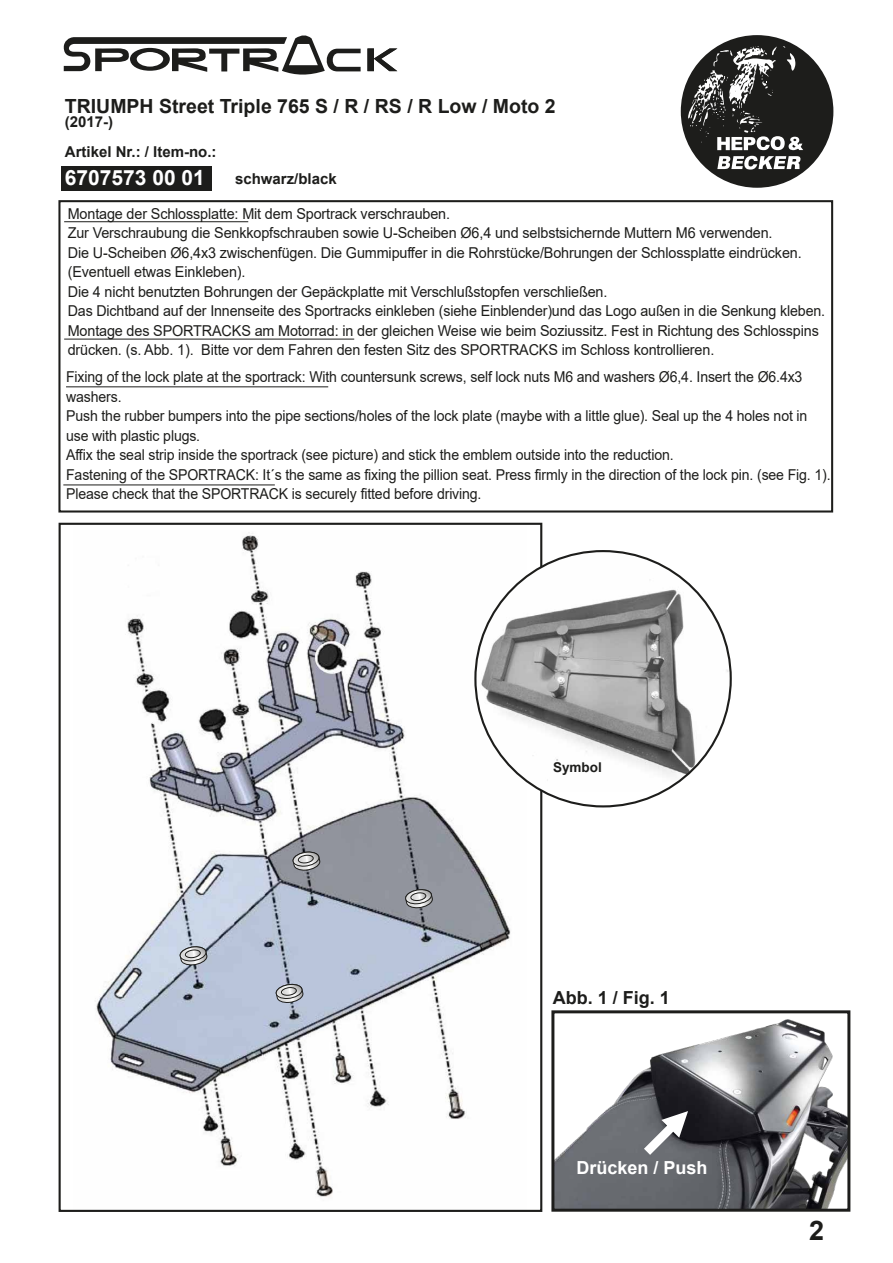
<style>
.page{position:relative;width:893px;height:1263px;background:#fff}
.page>*{position:absolute;margin:0;border:0;box-sizing:border-box;transform-origin:0 0}
.t1{font:700 27px "Arial";color:#1d1d1b}
.t2{font:700 21px "Arial";color:#fff}
.t3{font:700 19.5px "Arial";color:#1d1d1b}
.t4{font:700 18px "Arial";color:#fff}
.t5{font:700 18px "Arial";color:#1d1d1b}
.t6{font:15px/19.5px "Arial";letter-spacing:-.01em;color:#1d1d1b;scale:.96 1}
.t7{font:15px/19.5px "Arial";letter-spacing:-.01em;color:#1d1d1b;scale:.94 1}
.t8{font:700 15px/30px "Arial";color:#1d1d1b}
.t9{font:700 13.5px "Arial";color:#1d1d1b}
</style>
<div class="page">
<div style="left:681px;top:35px;width:152px;height:153px;background:#1d1d1b;border-radius:50%"></div>
<svg style="left:717px;top:156px;width:83px;height:14px"></svg>
<svg style="left:687px;top:46px;width:116px;height:104px"></svg>
<svg style="left:367px;top:48px;width:30px;height:23px"></svg>
<svg style="left:64px;top:35px;width:297px;height:40px"></svg>
<img style="left:95px;top:533px;width:416px;height:664px">
<div style="left:58px;top:200px;width:775px;height:312px;border:2px solid #1d1d1b"></div>
<hr style="left:64px;top:221px;width:184px;height:1px;background:#1d1d1b">
<hr style="left:64px;top:339px;width:290px;height:1px;background:#1d1d1b">
<hr style="left:66px;top:386px;width:262px;height:1px;background:#1d1d1b">
<hr style="left:63px;top:485px;width:212px;height:1px;background:#1d1d1b">
<img style="left:475px;top:553px;width:256px;height:238px">
<div style="left:62px;top:166px;width:150px;height:24px;background:#1d1d1b"></div>
<svg style="left:404px;top:889px;width:29px;height:19px"></svg>
<div style="left:410px;top:892px;width:16px;height:9px;border:1px solid #1d1d1b;border-radius:50%"></div>
<svg style="left:292px;top:851px;width:29px;height:19px"></svg>
<div style="left:298px;top:855px;width:16px;height:8px;border:1px solid #1d1d1b;border-radius:50%"></div>
<svg style="left:275px;top:984px;width:29px;height:19px"></svg>
<div style="left:281px;top:987px;width:16px;height:9px;border:1px solid #1d1d1b;border-radius:50%"></div>
<svg style="left:179px;top:946px;width:29px;height:19px"></svg>
<div style="left:185px;top:949px;width:16px;height:9px;border:1px solid #1d1d1b;border-radius:50%"></div>
<img style="left:555px;top:1019px;width:291px;height:189px">
<div style="left:551px;top:1010px;width:299px;height:202px;border:3px solid #1d1d1b"></div>
<svg style="left:644px;top:1111px;width:44px;height:44px"></svg>
<h3 class="t3" style="left:65px;top:92px;width:492px">TRIUMPH Street Triple 765 S / R / RS / R Low / Moto 2</h3>
<p class="t8" style="left:65px;top:107px;width:153px">(2017-)<br>Artikel Nr.: / Item-no.:</p>
<h2 class="t2" style="left:65px;top:163px;width:142px">6707573 00 01</h2>
<p class="t8" style="left:235px;top:164px;width:103px">schwarz/black</p>
<p class="t6" style="left:68px;top:203px;width:790px">Montage der Schlossplatte: Mit dem Sportrack verschrauben.<br>Zur Verschraubung die Senkkopfschrauben sowie U-Scheiben Ø6,4 und selbstsichernde Muttern M6 verwenden.<br>Die U-Scheiben Ø6,4x3 zwischenfügen. Die Gummipuffer in die Rohrstücke/Bohrungen der Schlossplatte eindrücken. (Eventuell etwas Einkleben).<br>Die 4 nicht benutzten Bohrungen der Gepäckplatte mit Verschlußstopfen verschließen.<br>Das Dichtband auf der Innenseite des Sportracks einkleben (siehe Einblender)und das Logo außen in die Senkung kleben.<br>Montage des SPORTRACKS am Motorrad: in der gleichen Weise wie beim Soziussitz. Fest in Richtung des Schlosspins drücken. (s. Abb. 1). Bitte vor dem Fahren den festen Sitz des SPORTRACKS im Schloss kontrollieren.</p>
<p class="t7" style="left:66px;top:367px;width:815px">Fixing of the lock plate at the sportrack: With countersunk screws, self lock nuts M6 and washers Ø6,4. Insert the Ø6.4x3 washers.<br>Push the rubber bumpers into the pipe sections/holes of the lock plate (maybe with a little glue). Seal up the 4 holes not in use with plastic plugs.<br>Affix the seal strip inside the sportrack (see picture) and stick the emblem outside into the reduction.<br>Fastening of the SPORTRACK: It´s the same as fixing the pillion seat. Press firmly in the direction of the lock pin. (see Fig. 1).<br>Please check that the SPORTRACK is securely fitted before driving.</p>
<p class="t9" style="left:553px;top:758px;width:50px">Symbol</p>
<p class="t5" style="left:553px;top:985px;width:119px">Abb. 1 / Fig. 1</p>
<p class="t4" style="left:576px;top:1155px;width:133px">Drücken / Push</p>
<h1 class="t1" style="left:809px;top:1211px;width:17px">2</h1>
</div>
